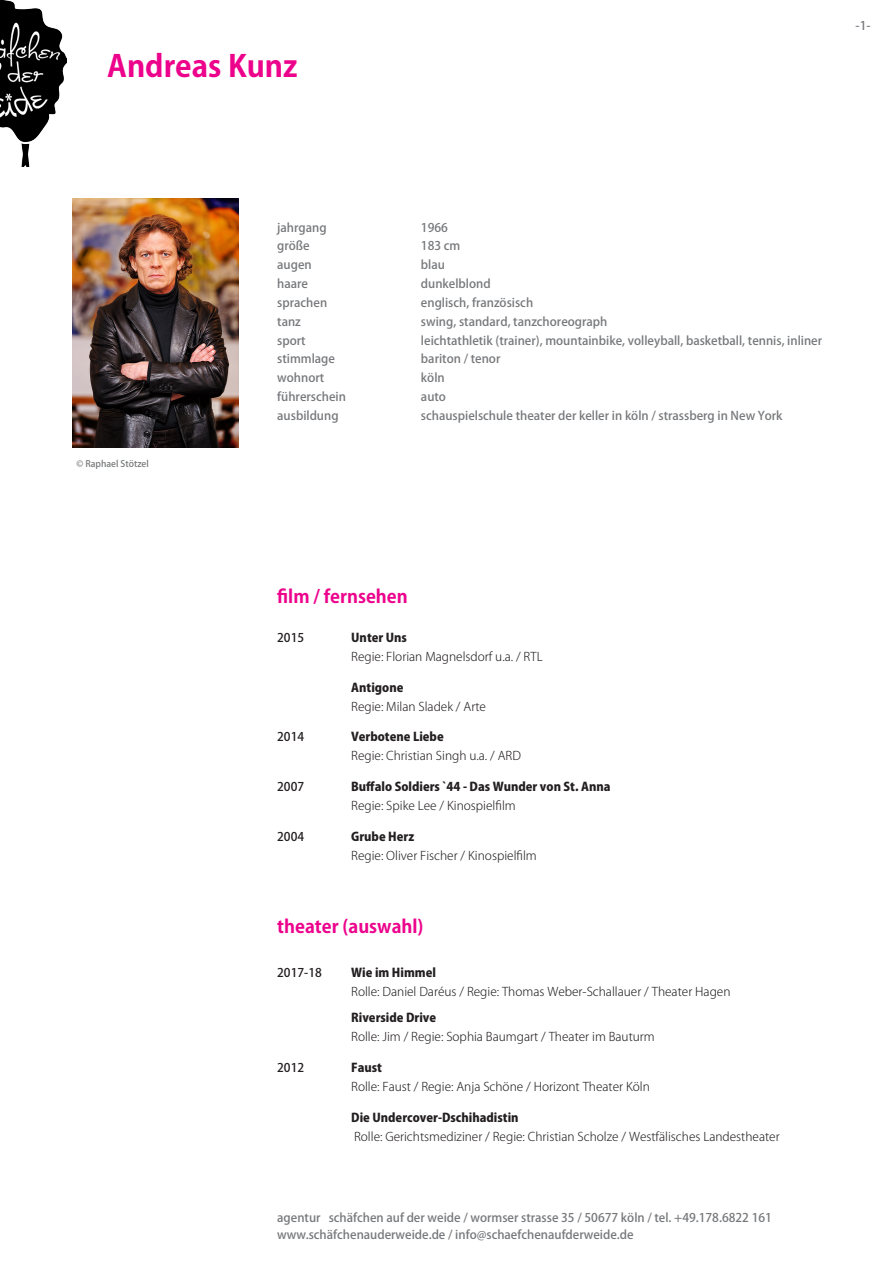
<style>
.page{position:relative;width:893px;height:1263px;background:#fff}
.page>*{position:absolute;margin:0;border:0;box-sizing:border-box;transform-origin:0 0}
.t1{font:700 30px "Koz Go Pr 6 N";color:#ed028c}
.t2{font:700 18px "Koz Go Pr 6 N";color:#ed028c}
.t3{font:500 12px "Koz Go Pr 6 N";color:#76787b}
.t4{font:300 12px "Koz Go Pr 6 N";color:#231f20}
.t5{font:800 12px "Koz Go Pr 6 N";color:#231f20}
.t6{font:500 12px "Koz Go Pr 6 N";color:#231f20}
.t7{font:500 9px "Koz Go Pr 6 N";color:#76787b}
</style>
<div class="page">
<img style="left:0;top:0;width:66px;height:167px">
<img style="left:72px;top:198px;width:166px;height:250px">
<p class="t1" style="left:107px;top:49px;width:192px">Andreas Kunz</p>
<p class="t3" style="left:855px;top:18px;width:16px">-1-</p>
<p class="t7" style="left:77px;top:458px;width:74px">© Raphael Stötzel</p>
<p class="t3" style="left:277px;top:221px;width:51px">jahrgang</p>
<p class="t3" style="left:421px;top:221px;width:28px">1966</p>
<p class="t3" style="left:277px;top:239px;width:34px">größe</p>
<p class="t3" style="left:421px;top:239px;width:41px">183 cm</p>
<p class="t3" style="left:277px;top:258px;width:36px">augen</p>
<p class="t3" style="left:421px;top:258px;width:26px">blau</p>
<p class="t3" style="left:277px;top:277px;width:32px">haare</p>
<p class="t3" style="left:421px;top:277px;width:71px">dunkelblond</p>
<p class="t3" style="left:277px;top:296px;width:51px">sprachen</p>
<p class="t3" style="left:421px;top:296px;width:114px">englisch, französisch</p>
<p class="t3" style="left:277px;top:314px;width:25px">tanz</p>
<p class="t3" style="left:421px;top:314px;width:188px">swing, standard, tanzchoreograph</p>
<p class="t3" style="left:277px;top:333px;width:30px">sport</p>
<p class="t3" style="left:421px;top:333px;width:403px">leichtathletik (trainer), mountainbike, volleyball, basketball, tennis, inliner</p>
<p class="t3" style="left:277px;top:352px;width:59px">stimmlage</p>
<p class="t3" style="left:421px;top:352px;width:81px">bariton / tenor</p>
<p class="t3" style="left:277px;top:390px;width:70px">führerschein</p>
<p class="t3" style="left:421px;top:390px;width:27px">auto</p>
<p class="t3" style="left:277px;top:409px;width:63px">ausbildung</p>
<p class="t3" style="left:277px;top:371px;width:49px">wohnort</p>
<p class="t3" style="left:421px;top:371px;width:25px">köln</p>
<p class="t3" style="left:421px;top:409px;width:363px">schauspielschule theater der keller in köln / strassberg in New York</p>
<p class="t2" style="left:277px;top:586px;width:132px">film / fernsehen</p>
<p class="t6" style="left:277px;top:631px;width:28px">2015</p>
<p class="t6" style="left:277px;top:730px;width:28px">2014</p>
<p class="t6" style="left:277px;top:780px;width:28px">2007</p>
<p class="t6" style="left:277px;top:829px;width:28px">2004</p>
<p class="t5" style="left:351px;top:631px;width:57px">Unter Uns</p>
<p class="t5" style="left:351px;top:680px;width:54px">Antigone</p>
<p class="t5" style="left:351px;top:730px;width:94px">Verbotene Liebe</p>
<p class="t4" style="left:351px;top:650px;width:193px">Regie: Florian Magnelsdorf u.a. / RTL</p>
<p class="t4" style="left:351px;top:699px;width:136px">Regie: Milan Sladek / Arte</p>
<p class="t4" style="left:351px;top:749px;width:171px">Regie: Christian Singh u.a. / ARD</p>
<p class="t5" style="left:351px;top:780px;width:261px">Buffalo Soldiers `44 - Das Wunder von St. Anna</p>
<p class="t5" style="left:351px;top:829px;width:64px">Grube Herz</p>
<p class="t4" style="left:351px;top:799px;width:166px">Regie: Spike Lee / Kinospielfilm</p>
<p class="t4" style="left:351px;top:848px;width:187px">Regie: Oliver Fischer / Kinospielfilm</p>
<p class="t2" style="left:277px;top:916px;width:148px">theater (auswahl)</p>
<p class="t6" style="left:277px;top:966px;width:46px">2017-18</p>
<p class="t5" style="left:351px;top:966px;width:86px">Wie im Himmel</p>
<p class="t5" style="left:351px;top:1011px;width:86px">Riverside Drive</p>
<p class="t4" style="left:351px;top:985px;width:381px">Rolle: Daniel Daréus / Regie: Thomas Weber-Schallauer / Theater Hagen</p>
<p class="t4" style="left:351px;top:1030px;width:305px">Rolle: Jim / Regie: Sophia Baumgart / Theater im Bauturm</p>
<p class="t4" style="left:351px;top:1080px;width:300px">Rolle: Faust / Regie: Anja Schöne / Horizont Theater Köln</p>
<p class="t5" style="left:351px;top:1061px;width:32px">Faust</p>
<p class="t6" style="left:277px;top:1061px;width:28px">2012</p>
<p class="t5" style="left:351px;top:1110px;width:169px">Die Undercover-Dschihadistin</p>
<p class="t4" style="left:354px;top:1129px;width:427px">Rolle: Gerichtsmediziner / Regie: Christian Scholze / Westfälisches Landestheater</p>
<p class="t3" style="left:277px;top:1210px;width:496px">agentur schäfchen auf der weide / wormser strasse 35 / 50677 köln / tel. +49.178.6822 161</p>
<p class="t3" style="left:277px;top:1227px;width:358px">www.schäfchenauderweide.de / info@schaefchenaufderweide.de</p>
</div>
